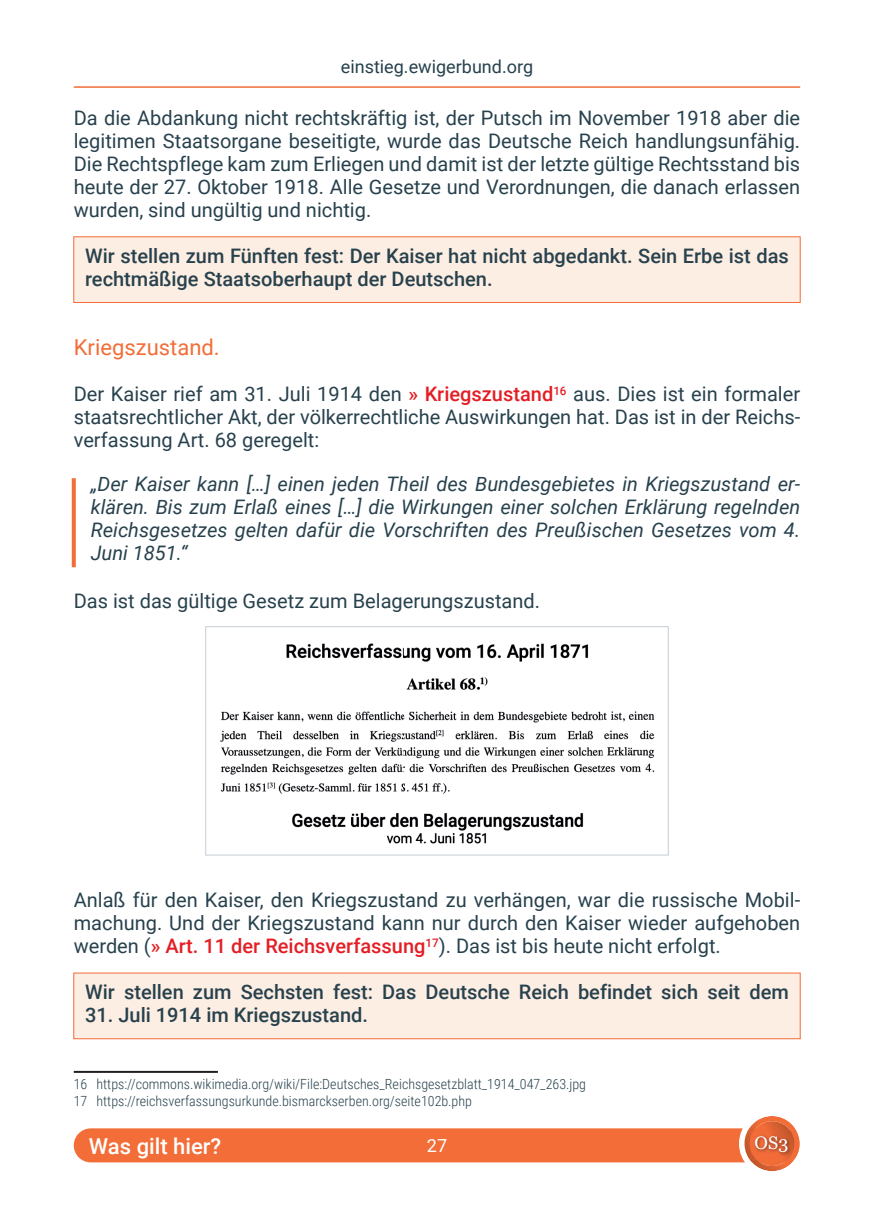
<style>
.page{position:relative;width:874px;height:1225px;background:#fff}
.page>*{position:absolute;margin:0;border:0;box-sizing:border-box;transform-origin:0 0}
.t1{font:22px "Roboto";color:#f26d38}
.t2{font:500 22px "Roboto";color:#fff}
.t3{font:20px/23px "Roboto";color:#27414d;text-align:justify}
.t4{font:italic 20px/23px "Roboto";color:#27414d;text-align:justify}
.t5{font:500 20px/23px "Roboto";color:#27414d}
.t6{font:18.2px "Georgia";color:#fff}
.t7{font:18px "Roboto";color:#27414d}
.t8{font:18px "Roboto";color:#fff}
.t9{font:300 14px/17px "Roboto Condensed";color:#27414d}
.s1{font-weight:500;color:#e31e24}
</style>
<div class="page">
<hr style="left:74px;top:86px;width:725px;height:2px;background:#f26d38">
<div style="left:74px;top:1128px;width:725px;height:34px;background:#f26d38;border-radius:17px"></div>
<div style="left:73px;top:236px;width:727px;height:67px;background:#fdeee3;border:1px solid #f26d38"></div>
<svg style="left:72px;top:478px;width:4px;height:89px"></svg>
<div style="left:73px;top:972px;width:727px;height:67px;background:#fdeee3;border:1px solid #f26d38"></div>
<img style="left:220px;top:643px;width:435px;height:201px">
<div style="left:205px;top:626px;width:463px;height:229px;border:1px solid #c6ced4"></div>
<hr style="left:74px;top:1071px;width:144px;height:2px;background:#231f20">
<svg style="left:753px;top:1116px;width:37px;height:15px"></svg>
<img style="left:751px;top:1131px;width:41px;height:28px">
<div style="left:738px;top:1110px;width:66px;height:66px;border:5px solid #fff;border-radius:50%"></div>
<p class="t7" style="left:341px;top:54px;width:194px">einstieg.ewigerbund.org</p>
<p class="t3" style="left:74px;top:106px;width:727px">Da die Abdankung nicht rechtskräftig ist, der Putsch im November 1918 aber die legitimen Staatsorgane beseitigte, wurde das Deutsche Reich handlungsunfähig.<br>Die Rechtspflege kam zum Erliegen und damit ist der letzte gültige Rechtsstand bis heute der 27. Oktober 1918. Alle Gesetze und Verordnungen, die danach erlassen wurden, sind ungültig und nichtig.</p>
<p class="t5" style="left:85px;top:244px;width:705px">Wir stellen zum Fünften fest: Der Kaiser hat nicht abgedankt. Sein Erbe ist das rechtmäßige Staatsoberhaupt der Deutschen.</p>
<p class="t1" style="left:74px;top:332px;width:147px">Kriegszustand.</p>
<p class="t3" style="left:74px;top:382px;width:727px">Der Kaiser rief am 31. Juli 1914 den <span class="s1">» Kriegszustand</span><sup>16</sup> aus. Dies ist ein formaler staatsrechtlicher Akt, der völkerrechtliche Auswirkungen hat. Das ist in der Reichs&shy;verfassung Art. 68 geregelt:</p>
<p class="t4" style="left:91px;top:472px;width:710px">„Der Kaiser kann […] einen jeden Theil des Bundesgebietes in Kriegszustand er&shy;klären. Bis zum Erlaß eines […] die Wirkungen einer solchen Erklärung regelnden Reichsgesetzes gelten dafür die Vorschriften des Preußischen Gesetzes vom 4.<br>Juni 1851.“</p>
<p class="t3" style="left:74px;top:589px;width:467px">Das ist das gültige Gesetz zum Belagerungszustand.</p>
<p class="t3" style="left:74px;top:888px;width:727px">Anlaß für den Kaiser, den Kriegszustand zu verhängen, war die russische Mobil&shy;machung. Und der Kriegszustand kann nur durch den Kaiser wieder aufgehoben werden (<span class="s1">» Art. 11 der Reichsverfassung</span><sup>17</sup>). Das ist bis heute nicht erfolgt.</p>
<p class="t5" style="left:85px;top:980px;width:705px">Wir stellen zum Sechsten fest: Das Deutsche Reich befindet sich seit dem</p>
<p class="t5" style="left:85px;top:1003px;width:284px">31. Juli 1914 im Kriegszustand.</p>
<p class="t9" style="left:74px;top:1075px;width:513px">16 https://commons.wikimedia.org/wiki/File:Deutsches_Reichsgesetzblatt_1914_047_263.jpg<br>17 https://reichsverfassungsurkunde.bismarckserben.org/seite102b.php</p>
<p class="t2" style="left:89px;top:1130px;width:134px">Was gilt hier?</p>
<p class="t8" style="left:426px;top:1133px;width:22px">27</p>
<p class="t6" style="left:754px;top:1129px;width:35px">OS3</p>
</div>
